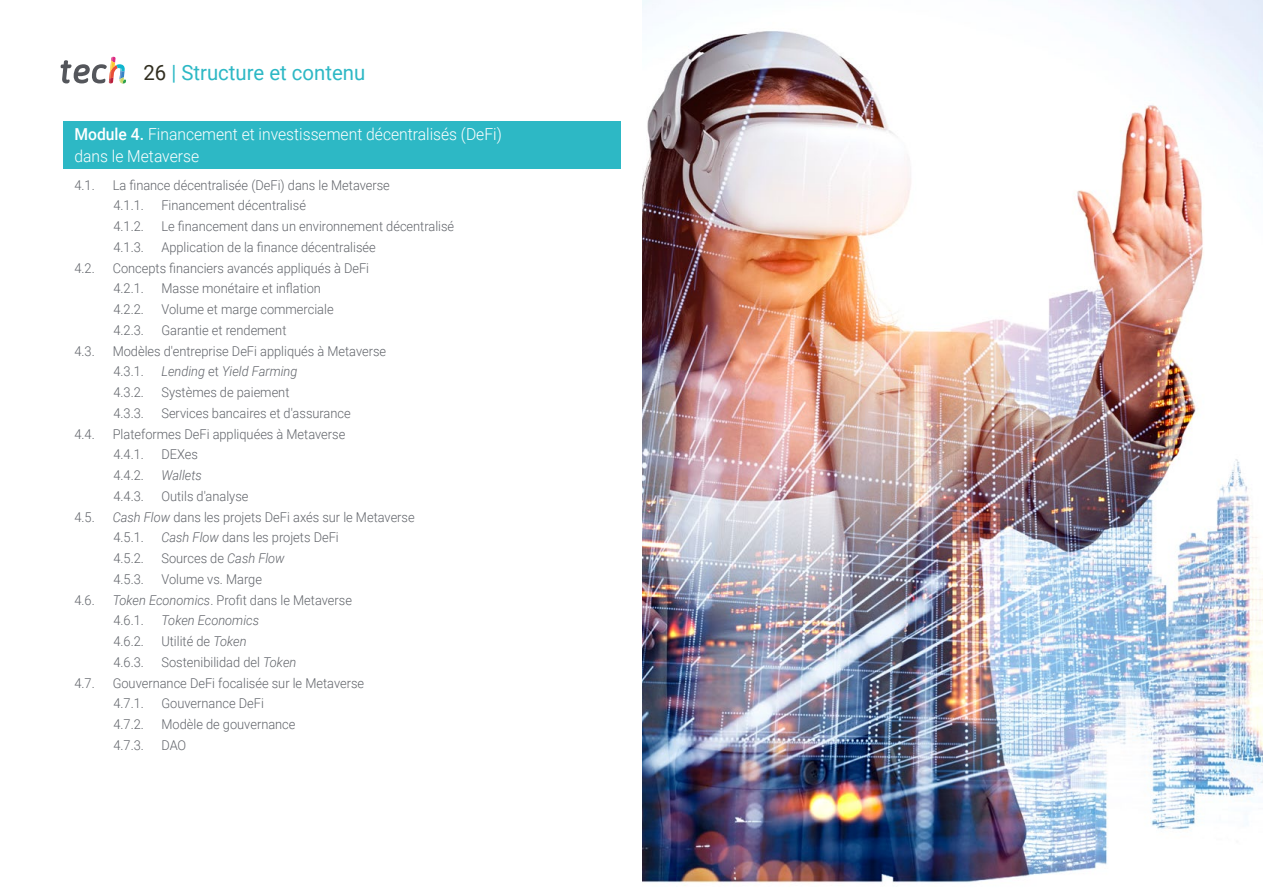
<style>
.page{position:relative;width:1263px;height:893px;background:#fff}
.page>*{position:absolute;margin:0;border:0;box-sizing:border-box;transform-origin:0 0}
.t1{font:21px "Roboto";color:#2db8c5}
.t2{font:300 16.5px/22.5px "Roboto";color:#fff;scale:.95 1}
.t3{font:300 13.5px/20.7px "Roboto";color:#61646a;scale:.95 1}
.t4{font:italic 300 13.5px "Roboto";color:#61646a;scale:.95 1}
.s1{color:#312e20}
.s2{font-weight:500}
.s3{font-style:normal}
.s4{font-style:italic}
</style>
<div class="page">
<div style="left:63px;top:121px;width:558px;height:48px;background:#2db8c5"></div>
<svg style="left:61px;top:57px;width:65px;height:27px"></svg>
<img style="left:642px;top:0;width:621px;height:886px">
<h1 class="t1" style="left:144px;top:57px;width:223px"><span class="s1">26</span> | Structure et contenu</h1>
<p class="t2" style="left:74px;top:122px;width:451px"><span class="s2">Module 4.</span> Financement et investissement décentralisés (DeFi) dans le Metaverse</p>
<p class="t3" style="left:74px;top:174px;width:23px">4.1.</p>
<p class="t3" style="left:113px;top:174px;width:293px">La finance décentralisée (DeFi) dans le Metaverse<br>4.1.1.</p>
<p class="t3" style="left:161px;top:195px;width:154px">Financement décentralisé</p>
<p class="t3" style="left:113px;top:215px;width:34px">4.1.2.</p>
<p class="t3" style="left:161px;top:215px;width:310px">Le financement dans un environnement décentralisé</p>
<p class="t3" style="left:113px;top:236px;width:34px">4.1.3.</p>
<p class="t3" style="left:161px;top:236px;width:227px">Application de la finance décentralisée</p>
<p class="t3" style="left:74px;top:257px;width:23px">4.2.</p>
<p class="t3" style="left:113px;top:257px;width:271px">Concepts financiers avancés appliqués à DeFi<br>4.2.1.</p>
<p class="t3" style="left:161px;top:278px;width:169px">Masse monétaire et inflation</p>
<p class="t3" style="left:113px;top:298px;width:34px">4.2.2.</p>
<p class="t3" style="left:161px;top:298px;width:183px">Volume et marge commerciale</p>
<p class="t3" style="left:113px;top:319px;width:34px">4.2.3.</p>
<p class="t3" style="left:161px;top:319px;width:133px">Garantie et rendement</p>
<p class="t3" style="left:74px;top:340px;width:23px">4.3.</p>
<p class="t3" style="left:113px;top:340px;width:289px">Modèles d'entreprise DeFi appliqués à Metaverse<br>4.3.1.</p>
<p class="t4" style="left:161px;top:362px;width:145px">Lending <span class="s3">et</span> Yield Farming</p>
<p class="t3" style="left:113px;top:381px;width:34px">4.3.2.</p>
<p class="t3" style="left:161px;top:381px;width:136px">Systèmes de paiement</p>
<p class="t3" style="left:113px;top:402px;width:34px">4.3.3.</p>
<p class="t3" style="left:161px;top:402px;width:201px">Services bancaires et d'assurance</p>
<p class="t3" style="left:74px;top:423px;width:23px">4.4.</p>
<p class="t3" style="left:113px;top:423px;width:246px">Plateformes DeFi appliquées à Metaverse<br>4.4.1.</p>
<p class="t3" style="left:161px;top:444px;width:40px">DEXes</p>
<p class="t3" style="left:113px;top:464px;width:34px">4.4.2.</p>
<p class="t4" style="left:161px;top:466px;width:44px">Wallets</p>
<p class="t3" style="left:113px;top:485px;width:34px">4.4.3.</p>
<p class="t3" style="left:161px;top:485px;width:93px">Outils d'analyse</p>
<p class="t3" style="left:74px;top:506px;width:23px">4.5.</p>
<p class="t3" style="left:113px;top:506px;width:319px"><span class="s4">Cash Flow</span> dans les projets DeFi axés sur le Metaverse<br>4.5.1.</p>
<p class="t3" style="left:161px;top:527px;width:188px"><span class="s4">Cash Flow</span> dans les projets DeFi</p>
<p class="t3" style="left:113px;top:547px;width:34px">4.5.2.</p>
<p class="t3" style="left:161px;top:547px;width:131px">Sources de <span class="s4">Cash Flow</span></p>
<p class="t3" style="left:113px;top:568px;width:34px">4.5.3.</p>
<p class="t3" style="left:161px;top:568px;width:107px">Volume vs. Marge</p>
<p class="t3" style="left:74px;top:589px;width:23px">4.6.</p>
<p class="t3" style="left:113px;top:589px;width:253px"><span class="s4">Token Economics</span>. Profit dans le Metaverse<br>4.6.1.</p>
<p class="t4" style="left:161px;top:611px;width:104px">Token Economics</p>
<p class="t3" style="left:113px;top:630px;width:34px">4.6.2.</p>
<p class="t3" style="left:161px;top:630px;width:91px">Utilité de <span class="s4">Token</span></p>
<p class="t3" style="left:113px;top:651px;width:34px">4.6.3.</p>
<p class="t3" style="left:161px;top:651px;width:144px">Sostenibilidad del <span class="s4">Token</span></p>
<p class="t3" style="left:74px;top:672px;width:23px">4.7.</p>
<p class="t3" style="left:113px;top:672px;width:266px">Gouvernance DeFi focalisée sur le Metaverse<br>4.7.1.</p>
<p class="t3" style="left:161px;top:693px;width:109px">Gouvernance DeFi</p>
<p class="t3" style="left:113px;top:713px;width:34px">4.7.2.</p>
<p class="t3" style="left:161px;top:713px;width:143px">Modèle de gouvernance</p>
<p class="t3" style="left:113px;top:734px;width:34px">4.7.3.</p>
<p class="t3" style="left:161px;top:734px;width:28px">DAO</p>
</div>
